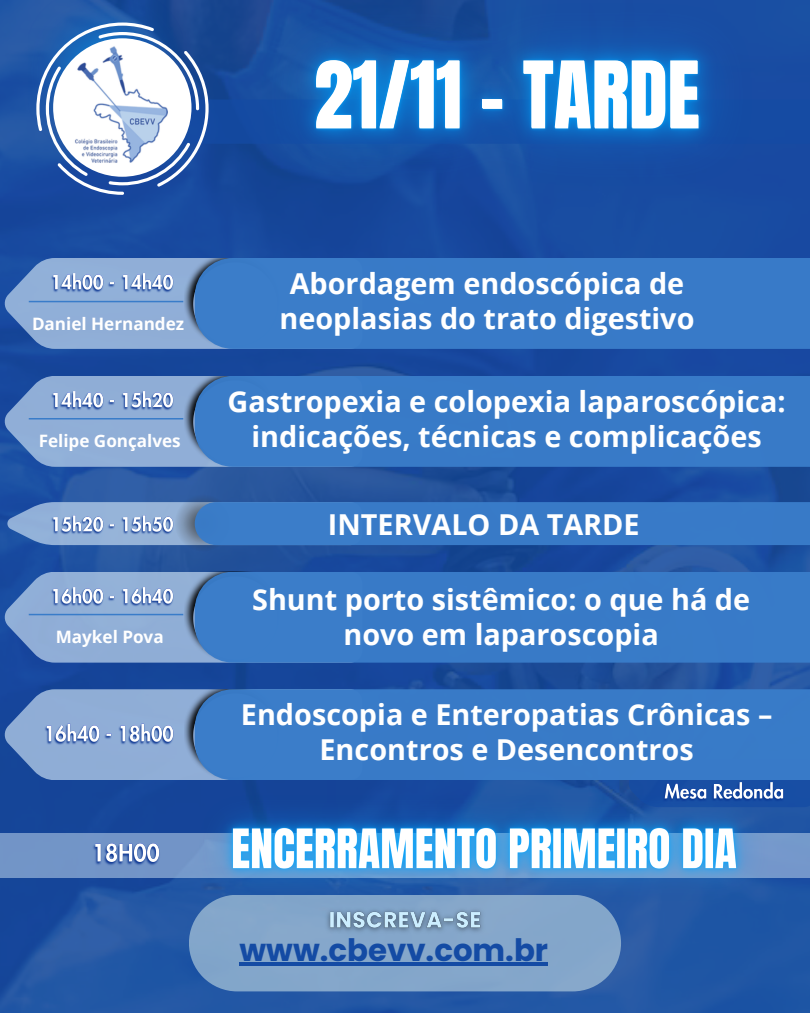
<style>
.page{position:relative;width:810px;height:1013px;background:#fff}
.page>*{position:absolute;margin:0;border:0;box-sizing:border-box;transform-origin:0 0}
.t1{font:78.2px "Anton";color:#fff}
.t2{font:700 30.9px "Poppins";color:#144ba4}
.t3{font:700 28.8px/35.2px "Open Sans";color:#fff;text-align:center}
.t4{font:700 17.1px "Open Sans";color:#fff}
</style>
<div class="page">
<img style="left:0;top:0;width:810px;height:1012px">
<div style="left:0;top:833px;width:810px;height:44px;background:#7295c7"></div>
<img style="left:29px;top:0;width:153px;height:148px">
<svg style="left:36px;top:23px;width:173px;height:172px;background:#406cb0"></svg>
<img style="left:53px;top:38px;width:139px;height:139px;border-radius:50%">
<svg style="left:5px;top:258px;width:179px;height:91px;background:#81a2d0"></svg>
<img style="left:184px;top:258px;width:11px;height:91px">
<div style="left:195px;top:258px;width:615px;height:91px;background:#387ac8"></div>
<img style="left:93px;top:843px;width:67px;height:22px">
<hr style="left:29px;top:301px;width:154px;height:1px;background:#397cc9">
<img style="left:49px;top:271px;width:127px;height:23px">
<svg style="left:5px;top:376px;width:179px;height:91px;background:#80a1d0"></svg>
<img style="left:184px;top:376px;width:11px;height:91px">
<div style="left:195px;top:376px;width:615px;height:91px;background:#387ac8"></div>
<hr style="left:29px;top:418px;width:154px;height:1px;background:#397cc9">
<img style="left:49px;top:389px;width:127px;height:24px">
<svg style="left:7px;top:494px;width:803px;height:57px;background:#3b74bc"></svg>
<img style="left:49px;top:513px;width:127px;height:23px">
<svg style="left:5px;top:571px;width:190px;height:91px;background:#80a0cf"></svg>
<img style="left:184px;top:572px;width:11px;height:90px">
<div style="left:195px;top:571px;width:615px;height:91px;background:#387bc8"></div>
<hr style="left:29px;top:614px;width:154px;height:1px;background:#397cc9">
<img style="left:49px;top:585px;width:127px;height:23px">
<svg style="left:5px;top:689px;width:179px;height:91px;background:#7f9fce"></svg>
<img style="left:184px;top:689px;width:11px;height:65px">
<svg style="left:798px;top:780px;width:12px;height:27px"></svg>
<div style="left:195px;top:689px;width:615px;height:91px;background:#387ac7"></div>
<img style="left:42px;top:721px;width:135px;height:26px">
<img style="left:169px;top:754px;width:629px;height:191px">
<img style="left:209px;top:0;width:595px;height:259px">
<img style="left:659px;top:780px;width:128px;height:24px">
<svg style="left:189px;top:894px;width:432px;height:97px;background:#7ca0c7"></svg>
<hr style="left:240px;top:962px;width:308px;height:3px;background:#144ba4">
<img style="left:320px;top:903px;width:170px;height:35px">
<h3 class="t1" style="left:314px;top:39px;width:387px">21/11 - TARDE</h3>
<p class="t3" style="left:290px;top:265px;width:396px">Abordagem endoscópica de</p>
<p class="t4" style="left:32px;top:311px;width:154px">Daniel Hernandez</p>
<p class="t3" style="left:280px;top:300px;width:416px">neoplasias do trato digestivo</p>
<p class="t3" style="left:228px;top:383px;width:560px">Gastropexia e colopexia laparoscópica:</p>
<p class="t4" style="left:39px;top:428px;width:144px">Felipe Gonçalves</p>
<p class="t3" style="left:252px;top:418px;width:512px">indicações, técnicas e complicações</p>
<h4 class="t3" style="left:328px;top:506px;width:313px">INTERVALO DA TARDE</h4>
<p class="t3" style="left:252px;top:581px;width:499px">Shunt porto sistêmico: o que há de</p>
<h4 class="t4" style="left:56px;top:624px;width:109px">Maykel Pova</h4>
<p class="t3" style="left:343px;top:616px;width:317px">novo em laparoscopia</p>
<p class="t3" style="left:241px;top:696px;width:533px">Endoscopia e Enteropatias Crônicas –<br>Encontros e Desencontros</p>
<p class="t2" style="left:240px;top:928px;width:310px">www.cbevv.com.br</p>
</div>
